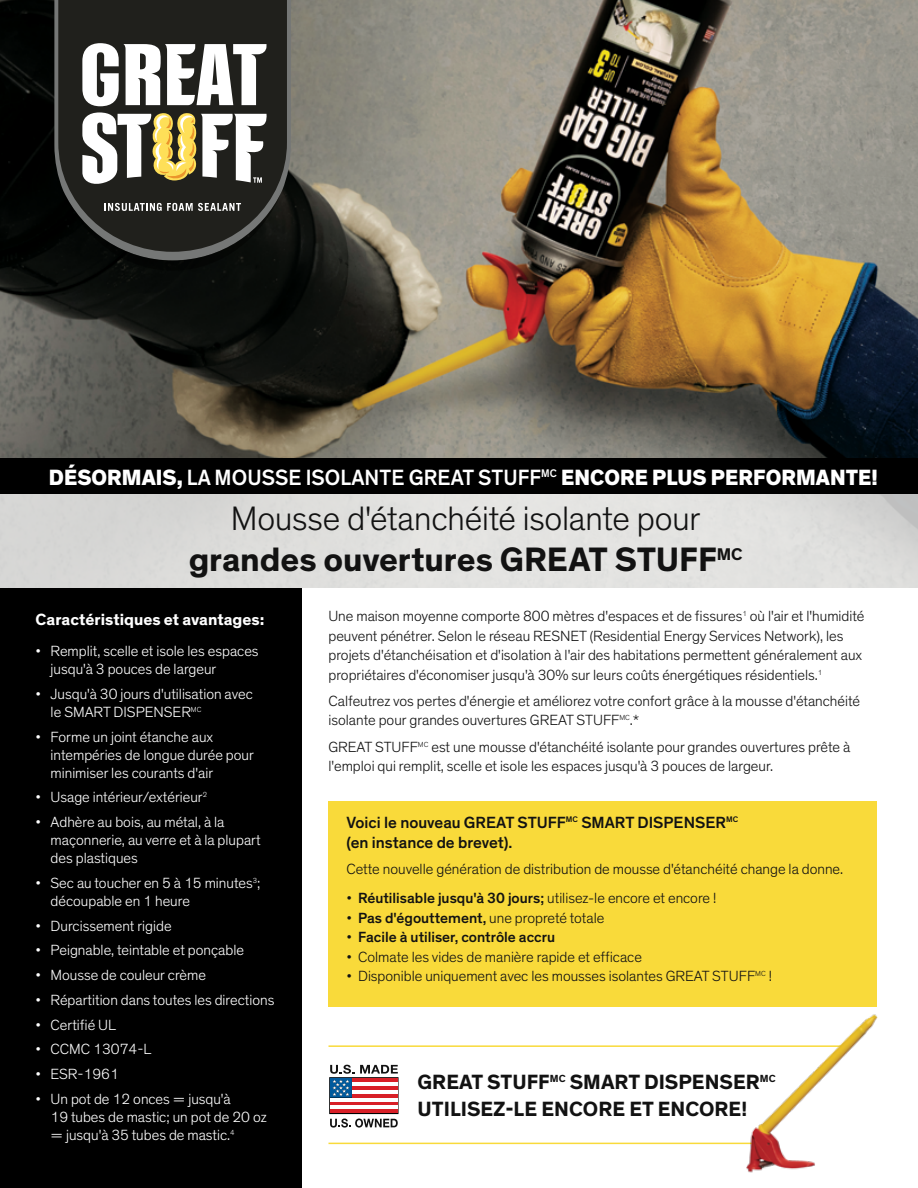
<style>
.page{position:relative;width:918px;height:1188px;background:#fff}
.page>*{position:absolute;margin:0;border:0;box-sizing:border-box;transform-origin:0 0}
.t1{font:300 34.5px/41.4px "Dow Corporate";letter-spacing:-.005em;color:#121212;text-align:center}
.t2{font:800 22.5px "Dow Corporate";letter-spacing:.005em;color:#fff;scale:.95 1}
.t3{font:700 21px/27px "Dow Corporate";color:#121212}
.t4{font:500 16.5px/19.8px "Dow Corporate";color:#121212}
.t5{font:700 16.5px "Dow Corporate";color:#fff}
.t6{font:300 15px/19.5px "Dow Corporate";color:#121212}
.t7{font:300 15px/18px "Dow Corporate";color:#fff}
.t8{font:500 15px "Dow Corporate";color:#121212}
.s1{font-weight:500}
.s2{font-weight:700}
.s3{font-weight:300}
</style>
<div class="page">
<div style="left:0;top:588px;width:302px;height:600px;background:#000"></div>
<img style="left:0;top:0;width:918px;height:459px">
<div style="left:0;top:494px;width:918px;height:94px;background:#dfdfdd"></div>
<div style="left:0;top:459px;width:918px;height:35px;background:#000"></div>
<svg style="left:54px;top:0;width:237px;height:260px;background:#484a49"></svg>
<svg style="left:58px;top:0;width:229px;height:252px;background:#20201c"></svg>
<svg style="left:63px;top:43px;width:220px;height:228px"></svg>
<div style="left:328px;top:801px;width:550px;height:206px;background:#f9da3a"></div>
<hr style="left:328px;top:1045px;width:522px;height:2px;background:#f9da3a">
<hr style="left:328px;top:1143px;width:449px;height:1px;background:#f9da3a">
<img style="left:721px;top:1002px;width:157px;height:171px">
<div style="left:329px;top:1077px;width:70px;height:37px;border:1px solid #000"></div>
<svg style="left:330px;top:1119px;width:68px;height:9px"></svg>
<svg style="left:360px;top:1065px;width:38px;height:9px"></svg>
<hr style="left:352px;top:1078px;width:46px;height:4px;background:#d81f27">
<hr style="left:352px;top:1082px;width:46px;height:4px;background:#fff">
<hr style="left:352px;top:1090px;width:46px;height:4px;background:#fff">
<hr style="left:352px;top:1086px;width:46px;height:4px;background:#d81f27">
<hr style="left:352px;top:1094px;width:46px;height:4px;background:#d81f27">
<hr style="left:330px;top:1102px;width:68px;height:3px;background:#d81f27">
<hr style="left:330px;top:1098px;width:68px;height:4px;background:#fff">
<hr style="left:330px;top:1105px;width:68px;height:4px;background:#fff">
<hr style="left:330px;top:1109px;width:68px;height:4px;background:#d81f27">
<svg style="left:330px;top:1065px;width:24px;height:33px"></svg>
<h2 class="t2" style="left:49px;top:463px;width:874px">DÉSORMAIS, <span class="s1">LA MOUSSE ISOLANTE GREAT STUFF</span><sup>MC</sup> ENCORE PLUS PERFORMANTE!</h2>
<h1 class="t1" style="left:189px;top:498px;width:556px">Mousse d'étanchéité isolante pour <span class="s2">grandes ouvertures GREAT STUFF</span><sup>MC</sup></h1>
<p class="t5" style="left:36px;top:609px;width:230px">Caractéristiques et avantages:</p>
<p class="t7" style="left:51px;top:642px;width:209px;text-indent:-15px">• Remplit, scelle et isole les espaces jusqu'à 3 pouces de largeur</p>
<p class="t7" style="left:51px;top:685px;width:204px;text-indent:-15px">• Jusqu'à 30 jours d'utilisation avec le SMART DISPENSER<sup>MC</sup></p>
<p class="t7" style="left:51px;top:728px;width:205px;text-indent:-15px">• Forme un joint étanche aux intempéries de longue durée pour minimiser les courants d'air</p>
<p class="t7" style="left:36px;top:788px;width:173px">• Usage intérieur/extérieur<sup>2</sup></p>
<p class="t7" style="left:51px;top:813px;width:212px;text-indent:-15px">• Adhère au bois, au métal, à la maçonnerie, au verre et à la plupart des plastiques</p>
<p class="t7" style="left:51px;top:874px;width:211px;text-indent:-15px">• Sec au toucher en 5 à 15 minutes<sup>3</sup>; découpable en 1 heure</p>
<p class="t7" style="left:36px;top:917px;width:138px">• Durcissement rigide</p>
<p class="t7" style="left:36px;top:941px;width:210px">• Peignable, teintable et ponçable</p>
<p class="t7" style="left:36px;top:966px;width:172px">• Mousse de couleur crème</p>
<p class="t7" style="left:36px;top:991px;width:240px">• Répartition dans toutes les directions</p>
<p class="t7" style="left:36px;top:1016px;width:82px">• Certifié UL</p>
<p class="t7" style="left:36px;top:1040px;width:117px">• CCMC 13074-L</p>
<p class="t7" style="left:36px;top:1065px;width:85px">• ESR-1961</p>
<p class="t7" style="left:51px;top:1090px;width:218px;text-indent:-15px">• Un pot de 12 onces = jusqu'à<br>19 tubes de mastic; un pot de 20 oz = jusqu'à 35 tubes de mastic.<sup>4</sup></p>
<p class="t6" style="left:328px;top:607px;width:537px">Une maison moyenne comporte 800 mètres d'espaces et de fissures<sup>1</sup> où l'air et l'humidité peuvent pénétrer. Selon le réseau RESNET (Residential Energy Services Network), les projets d'étanchéisation et d'isolation à l'air des habitations permettent généralement aux propriétaires d'économiser jusqu'à 30% sur leurs coûts énergétiques résidentiels.<sup>1</sup></p>
<p class="t6" style="left:328px;top:691px;width:533px">Calfeutrez vos pertes d'énergie et améliorez votre confort grâce à la mousse d'étanchéité isolante pour grandes ouvertures GREAT STUFF<sup>MC</sup>.*</p>
<p class="t6" style="left:328px;top:737px;width:523px">GREAT STUFF<sup>MC</sup> est une mousse d'étanchéité isolante pour grandes ouvertures prête à l'emploi qui remplit, scelle et isole les espaces jusqu'à 3 pouces de largeur.</p>
<p class="t4" style="left:346px;top:813px;width:393px">Voici le nouveau GREAT STUFF<sup>MC</sup> SMART DISPENSER<sup>MC </sup>(en instance de brevet).</p>
<p class="t6" style="left:346px;top:859px;width:498px">Cette nouvelle génération de distribution de mousse d'étanchéité change la donne.</p>
<p class="t6" style="left:346px;top:889px;width:371px">• <span class="s1">Réutilisable jusqu'à 30 jours;</span> utilisez-le encore et encore !</p>
<p class="t6" style="left:346px;top:908px;width:259px">• <span class="s1">Pas d'égouttement,</span> une propreté totale</p>
<p class="t8" style="left:346px;top:928px;width:210px"><span class="s3">•</span> Facile à utiliser, contrôle accru</p>
<p class="t6" style="left:346px;top:947px;width:297px">• Colmate les vides de manière rapide et efficace</p>
<p class="t6" style="left:346px;top:967px;width:427px">• Disponible uniquement avec les mousses isolantes GREAT STUFF<sup>MC</sup> !</p>
<h3 class="t3" style="left:418px;top:1069px;width:360px">GREAT STUFF<sup>MC</sup> SMART DISPENSER<sup>MC<br></sup>UTILISEZ-LE ENCORE ET ENCORE!</h3>
</div>
